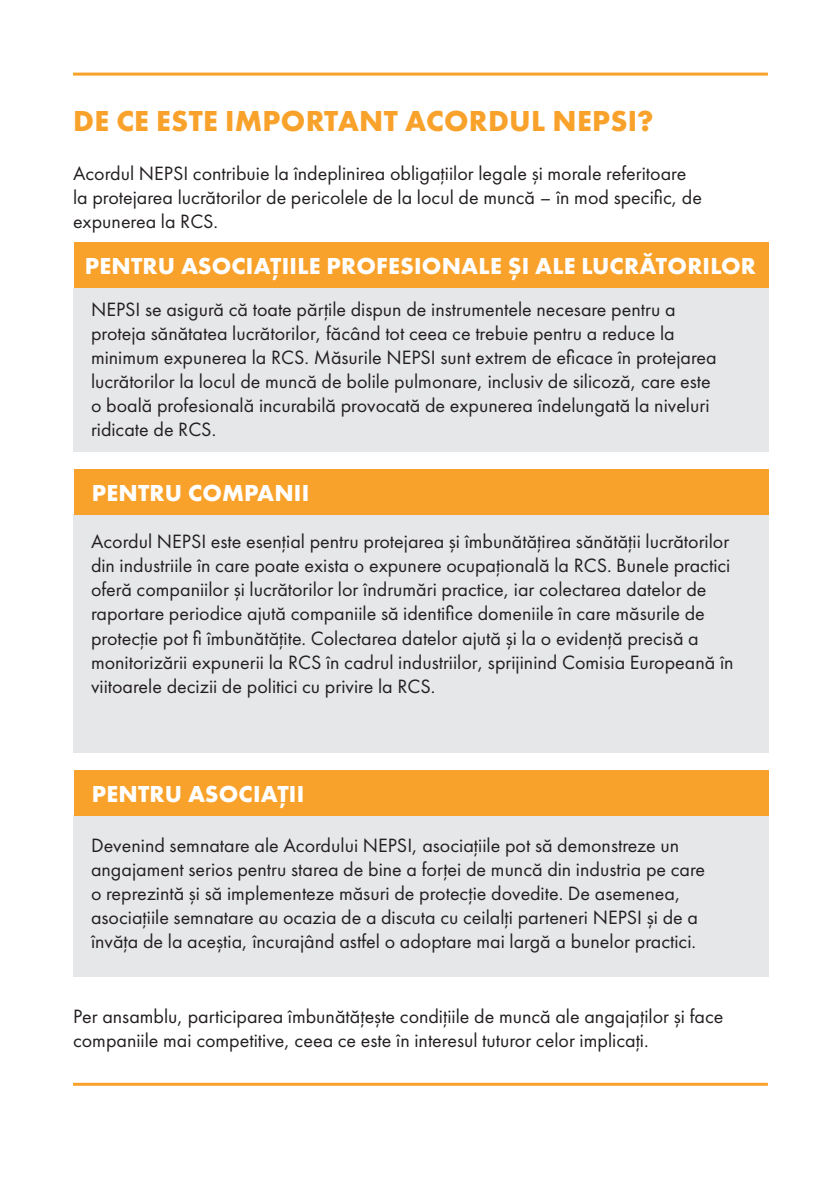
<style>
.page{position:relative;width:840px;height:1191px;background:#fff}
.page>*{position:absolute;margin:0;border:0;box-sizing:border-box;transform-origin:0 0}
.t1{font:30px "Futura PT Bold";letter-spacing:.01em;color:#f9a22b}
.t2{font:24px "Futura PT Bold";letter-spacing:.01em;color:#fff}
.t3{font:20px/24px "Futura PT Book";color:#231f20}
</style>
<div class="page">
<hr style="left:73px;top:73px;width:694px;height:3px;background:#f9a22b">
<hr style="left:73px;top:1082px;width:694px;height:3px;background:#f9a22b">
<div style="left:73px;top:288px;width:695px;height:164px;background:#e6e7e9"></div>
<div style="left:73px;top:515px;width:695px;height:238px;background:#e6e7e9"></div>
<div style="left:73px;top:815px;width:695px;height:162px;background:#e6e7e9"></div>
<div style="left:74px;top:242px;width:693px;height:45px;background:#f9a22b"></div>
<div style="left:74px;top:469px;width:693px;height:46px;background:#f9a22b"></div>
<div style="left:74px;top:770px;width:693px;height:45px;background:#f9a22b"></div>
<h1 class="t1" style="left:73px;top:102px;width:581px">DE CE ESTE IMPORTANT ACORDUL NEPSI?</h1>
<p class="t3" style="left:73px;top:162px;width:630px">Acordul NEPSI contribuie la îndeplinirea obligațiilor legale și morale referitoare la protejarea lucrătorilor de pericolele de la locul de muncă – în mod specific, de expunerea la RCS.</p>
<p class="t2" style="left:85px;top:251px;width:672px">PENTRU ASOCIAȚIILE PROFESIONALE ȘI ALE LUCRĂTORILOR</p>
<p class="t3" style="left:91px;top:297px;width:627px">NEPSI se asigură că toate părțile dispun de instrumentele necesare pentru a proteja sănătatea lucrătorilor, făcând tot ceea ce trebuie pentru a reduce la minimum expunerea la RCS. Măsurile NEPSI sunt extrem de eficace în protejarea lucrătorilor la locul de muncă de bolile pulmonare, inclusiv de silicoză, care este o boală profesională incurabilă provocată de expunerea îndelungată la niveluri ridicate de RCS.</p>
<p class="t2" style="left:92px;top:478px;width:219px">PENTRU COMPANII</p>
<p class="t3" style="left:91px;top:530px;width:643px">Acordul NEPSI este esențial pentru protejarea și îmbunătățirea sănătății lucrătorilor din industriile în care poate exista o expunere ocupațională la RCS. Bunele practici oferă companiilor și lucrătorilor lor îndrumări practice, iar colectarea datelor de raportare periodice ajută companiile să identifice domeniile în care măsurile de protecție pot fi îmbunătățite. Colectarea datelor ajută și la o evidență precisă a monitorizării expunerii la RCS în cadrul industriilor, sprijinind Comisia Europeană în viitoarele decizii de politici cu privire la RCS.</p>
<p class="t2" style="left:92px;top:778px;width:214px">PENTRU ASOCIAȚII</p>
<p class="t3" style="left:91px;top:833px;width:615px">Devenind semnatare ale Acordului NEPSI, asociațiile pot să demonstreze un angajament serios pentru starea de bine a forței de muncă din industria pe care o reprezintă și să implementeze măsuri de protecție dovedite. De asemenea, asociațiile semnatare au ocazia de a discuta cu ceilalți parteneri NEPSI și de a învăța de la aceștia, încurajând astfel o adoptare mai largă a bunelor practici.</p>
<p class="t3" style="left:73px;top:1004px;width:651px">Per ansamblu, participarea îmbunătățește condițiile de muncă ale angajaților și face companiile mai competitive, ceea ce este în interesul tuturor celor implicați.</p>
</div>
